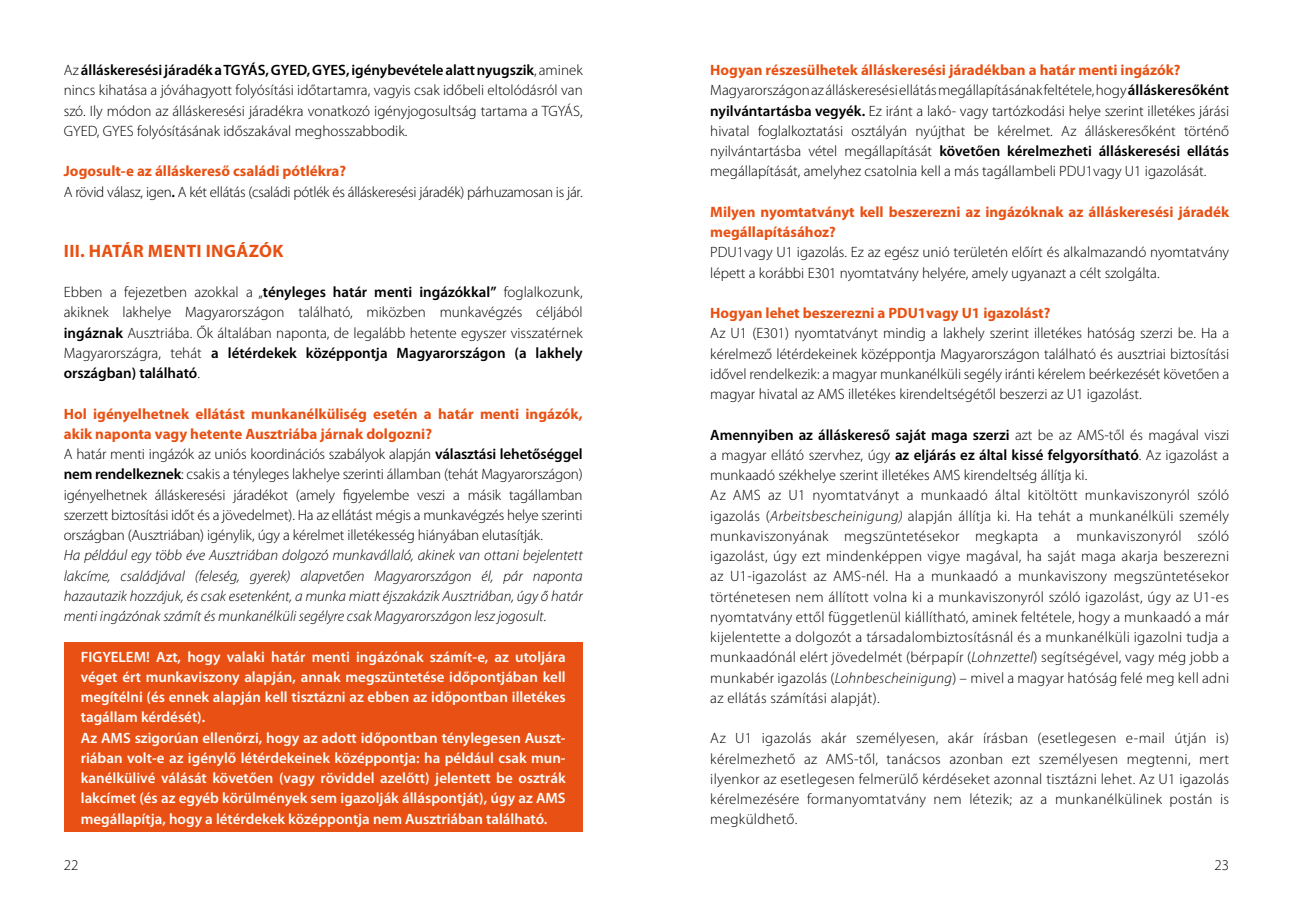
<style>
.page{position:relative;width:1293px;height:910px;background:#fff}
.page>*{position:absolute;margin:0;border:0;box-sizing:border-box;transform-origin:0 0}
.t1{font:700 18px "Myriad Pro";letter-spacing:.02em;color:#e85113}
.t2{font:300 15px/20.2px "Myriad Pro";color:#000;text-align:justify}
.t3{font:300 15px/20.2px "Myriad Pro";letter-spacing:.02em;color:#000}
.t4{font:600 15px/20.2px "Myriad Pro";color:#fff}
.t5{font:italic 300 15px/20.2px "Myriad Pro";color:#000;text-align:justify}
.t6{font:700 15px/20.2px "Myriad Pro";color:#e85113}
.t7{font:300 15px/20.2px "Myriad Pro";letter-spacing:-.02em;color:#000}
.s1{font-weight:600}
.s2{font-weight:700;color:#e85113}
.s3{font-style:normal}
.s4{font-style:italic}
</style>
<div class="page">
<div style="left:64px;top:642px;width:519px;height:88px;background:#e85113"></div>
<div style="left:64px;top:723px;width:519px;height:109px;background:#e85113"></div>
<p class="t2" style="left:64px;top:60px;width:520px">Az <span class="s1">álláskeresési járadék a TGYÁS, GYED, GYES, igénybevétele alatt nyugszik</span>, aminek nincs kihatása a jóváhagyott folyósítási időtartamra, vagyis csak időbeli eltolódásról van szó. Ily módon az álláskeresési járadékra vonatkozó igényjogosultság tartama a TGYÁS, GYED, GYES folyósításának időszakával meghosszabbodik.</p>
<p class="t7" style="left:64px;top:161px;width:520px"><span class="s2">Jogosult-e az álláskereső családi pótlékra?<br></span>A rövid válasz, igen<span class="s1">.</span> A két ellátás (családi pótlék és álláskeresési járadék) párhuzamosan is jár.</p>
<p class="t1" style="left:64px;top:239px;width:221px">III. HATÁR MENTI INGÁZÓK</p>
<p class="t2" style="left:64px;top:282px;width:520px">Ebben a fejezetben azokkal a „<span class="s1">tényleges határ menti ingázókkal”</span> foglalkozunk, akiknek lakhelye Magyarországon található, miközben munkavégzés céljából <span class="s1">ingáznak</span> Ausztriába. Ők általában naponta, de legalább hetente egyszer visszatérnek Magyarországra, tehát <span class="s1">a létérdekek középpontja Magyarországon (a lakhely országban) található</span>.</p>
<p class="t2" style="left:64px;top:403px;width:520px;text-align:left"><span class="s2">Hol igényelhetnek ellátást munkanélküliség esetén a határ menti ingázók, akik naponta vagy hetente Ausztriába járnak dolgozni?<br></span>A határ menti ingázók az uniós koordinációs szabályok alapján <span class="s1">választási lehetőséggel nem rendelkeznek</span>: csakis a tényleges lakhelye szerinti államban (tehát Magyarországon) igényelhetnek álláskeresési járadékot (amely figyelembe veszi a másik tagállamban szerzett biztosítási időt és a jövedelmet). Ha az ellátást mégis a munkavégzés helye szerinti országban (Ausztriában) igénylik, úgy a kérelmet illetékesség hiányában elutasítják.</p>
<p class="t5" style="left:64px;top:545px;width:520px">Ha például egy több éve Ausztriában dolgozó munkavállaló, akinek van ottani bejelentett lakcíme, családjával (feleség, gyerek) alapvetően Magyarországon él, pár naponta hazautazik hozzájuk, és csak esetenként, a munka miatt éjszakázik Ausztriában, úgy ő határ menti ingázónak számít és munkanélküli segélyre csak Magyarországon lesz jogosult<span class="s3">.</span></p>
<p class="t4" style="left:81px;top:646px;width:486px">FIGYELEM! Azt, hogy valaki határ menti ingázónak számít-e, az utoljára véget ért munkaviszony alapján, annak megszüntetése időpontjában kell megítélni (és ennek alapján kell tisztázni az ebben az időpontban illetékes tagállam kérdését).<br>Az AMS szigorúan ellenőrzi, hogy az adott időpontban ténylegesen Auszt&shy;riában volt-e az igénylő létérdekeinek középpontja: ha például csak mun&shy;kanélkülivé válását követően (vagy röviddel azelőtt) jelentett be osztrák lakcímet (és az egyéb körülmények sem igazolják álláspontját), úgy az AMS megállapítja, hogy a létérdekek középpontja nem Ausztriában található.</p>
<p class="t2" style="left:710px;top:60px;width:520px;text-align:left"><span class="s2">Hogyan részesülhetek álláskeresési járadékban a határ menti ingázók?<br></span>Magyarországon az álláskeresési ellátás megállapításának feltétele, hogy <span class="s1">álláskeresőként nyilvántartásba vegyék.</span> Ez iránt a lakó- vagy tartózkodási helye szerint illetékes járási hivatal foglalkoztatási osztályán nyújthat be kérelmet. Az álláskeresőként történő nyilvántartásba vétel megállapítását <span class="s1">követően kérelmezheti álláskeresési ellátás </span>megállapítását, amelyhez csatolnia kell a más tagállambeli PDU1vagy U1 igazolását.</p>
<p class="t6" style="left:710px;top:201px;width:520px">Milyen nyomtatványt kell beszerezni az ingázóknak az álláskeresési járadék megállapításához?</p>
<p class="t2" style="left:710px;top:242px;width:520px">PDU1vagy U1 igazolás. Ez az egész unió területén előírt és alkalmazandó nyomtatvány lépett a korábbi E301 nyomtatvány helyére, amely ugyanazt a célt szolgálta.</p>
<p class="t6" style="left:710px;top:302px;width:342px">Hogyan lehet beszerezni a PDU1vagy U1 igazolást?</p>
<p class="t2" style="left:710px;top:323px;width:520px">Az U1 (E301) nyomtatványt mindig a lakhely szerint illetékes hatóság szerzi be. Ha a kérelmező létérdekeinek középpontja Magyarországon található és ausztriai biztosítási idővel rendelkezik: a magyar munkanélküli segély iránti kérelem beérkezését követően a magyar hivatal az AMS illetékes kirendeltségétől beszerzi az U1 igazolást.</p>
<p class="t3" style="left:710px;top:424px;width:520px"><span class="s1">Amennyiben az álláskereső saját maga szerzi</span> azt be az AMS-től és magával viszi a magyar ellátó szervhez, úgy <span class="s1">az eljárás ez által kissé felgyorsítható</span>. Az igazolást a munkaadó székhelye szerint illetékes AMS kirendeltség állítja ki.<br>Az AMS az U1 nyomtatványt a munkaadó által kitöltött munkaviszonyról szóló igazolás (<span class="s4">Arbeitsbescheinigung)</span> alapján állítja ki. Ha tehát a munkanélküli személy munkaviszonyának megszüntetésekor megkapta a munkaviszonyról szóló igazolást, úgy ezt mindenképpen vigye magával, ha saját maga akarja beszerezni az U1-igazolást az AMS-nél. Ha a munkaadó a munkaviszony megszüntetésekor történetesen nem állított volna ki a munkaviszonyról szóló igazolást, úgy az U1-es nyomtatvány ettől függetlenül kiállítható, aminek feltétele, hogy a munkaadó a már kijelentette a dolgozót a társadalombiztosításnál és a munkanélküli igazolni tudja a munkaadónál elért jövedelmét (bérpapír (<span class="s4">Lohnzettel</span>) segítségével, vagy még jobb a munkabér igazolás (<span class="s4">Lohnbescheinigung</span>) – mivel a magyar hatóság felé meg kell adni az ellátás számítási alapját).</p>
<p class="t2" style="left:710px;top:728px;width:520px">Az U1 igazolás akár személyesen, akár írásban (esetlegesen e-mail útján is) kérelmezhető az AMS-től, tanácsos azonban ezt személyesen megtenni, mert ilyenkor az esetlegesen felmerülő kérdéseket azonnal tisztázni lehet. Az U1 igazolás kérelmezésére formanyomtatvány nem létezik; az a munkanélkülinek postán is megküldhető.</p>
<p class="t2" style="left:64px;top:854px;width:16px">22</p>
<p class="t2" style="left:1214px;top:854px;width:16px">23</p>
</div>
